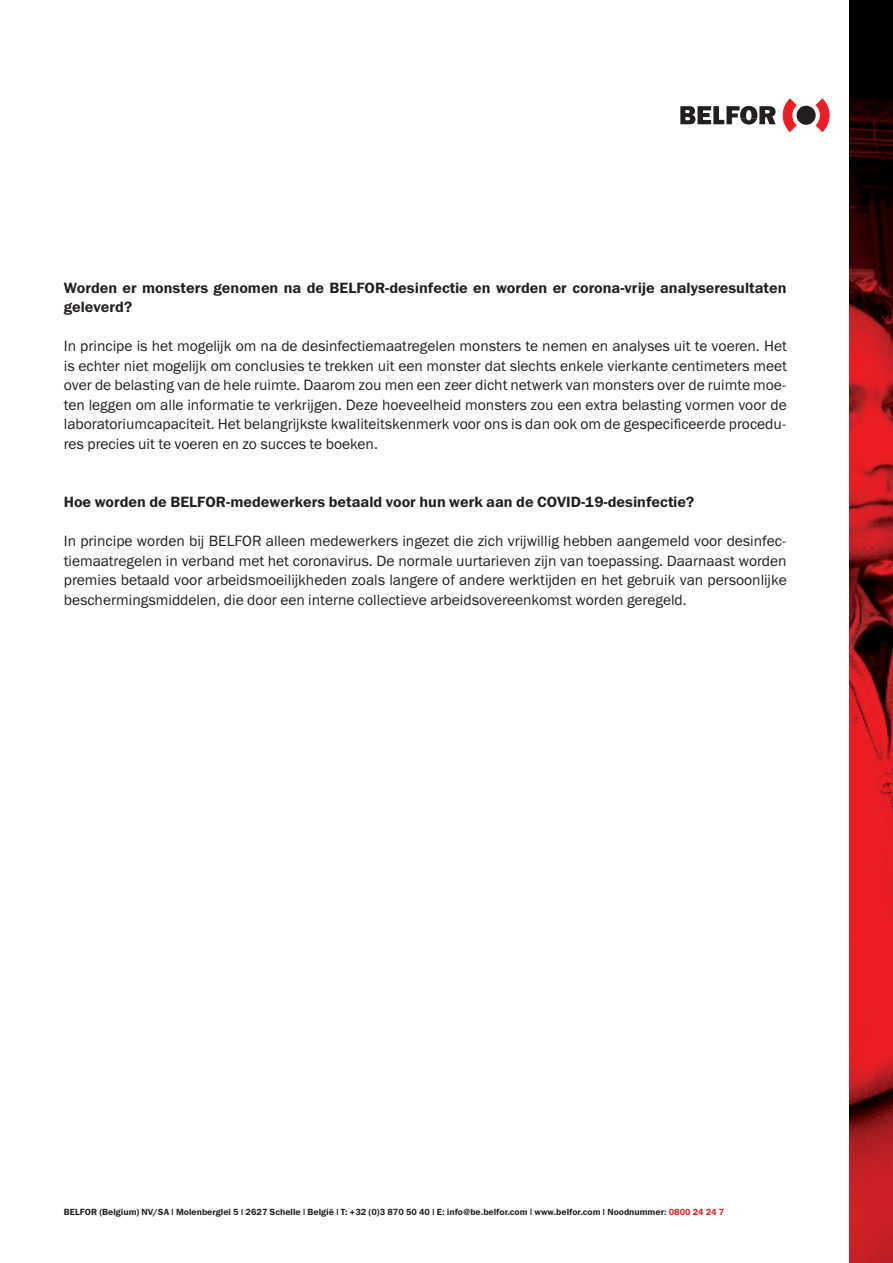
<style>
.page{position:relative;width:893px;height:1263px;background:#fff}
.page>*{position:absolute;margin:0;border:0;box-sizing:border-box;transform-origin:0 0}
.t1{font:15px/19.5px "Franklin Gothic Book ITC";color:#231f20;text-align:justify}
.t2{font:15px/19.5px "Franklin Gothic Demi ITC";color:#231f20}
.t3{font:9px "Franklin Gothic Demi ITC";color:#231f20}
.s1{color:#ee1d23}
</style>
<div class="page">
<img style="left:850px;top:0;width:43px;height:1263px">
<svg style="left:680px;top:106px;width:96px;height:19px"></svg>
<div style="left:797px;top:106px;width:19px;height:19px;background:#231f20;border-radius:50%"></div>
<svg style="left:783px;top:99px;width:13px;height:33px"></svg>
<svg style="left:816px;top:99px;width:13px;height:33px"></svg>
<p class="t2" style="left:64px;top:278px;width:724px">Worden er monsters genomen na de BELFOR-desinfectie en worden er corona-vrije analyseresultaten geleverd?</p>
<p class="t1" style="left:64px;top:336px;width:724px">In principe is het mogelijk om na de desinfectiemaatregelen monsters te nemen en analyses uit te voeren. Het is echter niet mogelijk om conclusies te trekken uit een monster dat slechts enkele vierkante centimeters meet over de belasting van de hele ruimte. Daarom zou men een zeer dicht netwerk van monsters over de ruimte moe&shy;ten leggen om alle informatie te verkrijgen. Deze hoeveelheid monsters zou een extra belasting vormen voor de laboratoriumcapaciteit. Het belangrijkste kwaliteitskenmerk voor ons is dan ook om de gespecificeerde procedu&shy;res precies uit te voeren en zo succes te boeken.</p>
<p class="t2" style="left:64px;top:493px;width:632px">Hoe worden de BELFOR-medewerkers betaald voor hun werk aan de COVID-19-desinfectie?</p>
<p class="t1" style="left:64px;top:531px;width:724px">In principe worden bij BELFOR alleen medewerkers ingezet die zich vrijwillig hebben aangemeld voor desinfec&shy;tiemaatregelen in verband met het coronavirus. De normale uurtarieven zijn van toepassing. Daarnaast worden premies betaald voor arbeidsmoeilijkheden zoals langere of andere werktijden en het gebruik van persoonlijke beschermingsmiddelen, die door een interne collectieve arbeidsovereenkomst worden geregeld.</p>
<p class="t3" style="left:64px;top:1207px;width:662px">BELFOR (Belgium) NV/SA | Molenberglei 5 | 2627 Schelle | België | T: +32 (0)3 870 50 40 | E: info@be.belfor.com | www.belfor.com | Noodnummer: <span class="s1">0800 24 24 7</span></p>
</div>
